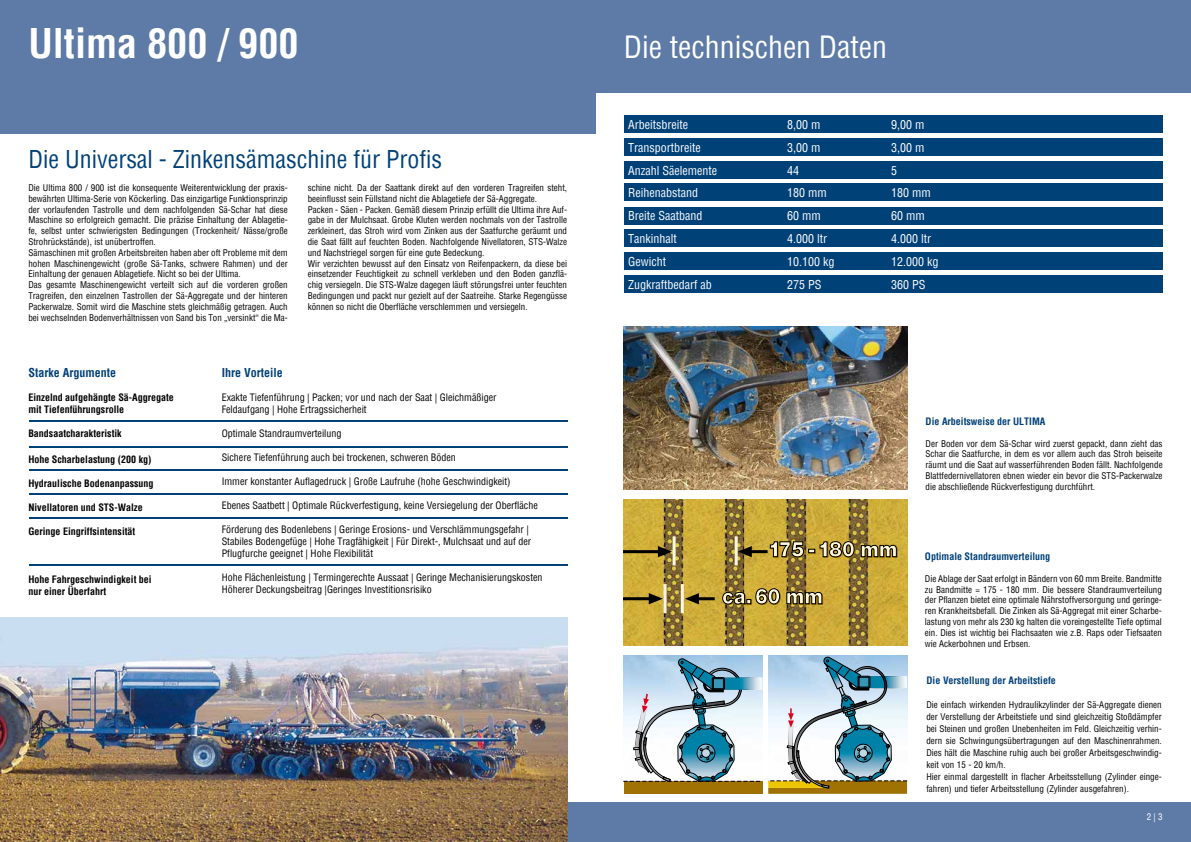
<style>
.page{position:relative;width:1191px;height:842px;background:#fff}
.page>*{position:absolute;margin:0;border:0;box-sizing:border-box;transform-origin:0 0}
.t1{font:700 condensed 40px "Helvetica";color:#fff}
.t2{font:condensed 30px "Helvetica";color:#fff}
.t3{font:condensed 24px "Helvetica";color:#004178}
.t4{font:condensed 12px "Helvetica";color:#fff}
.t5{font:700 condensed 12px "Helvetica";color:#004178}
.t6{font:condensed 10px/12px "Helvetica";color:#000}
.t7{font:700 condensed 10px/12px "Helvetica";color:#000}
.t8{font:700 condensed 10px "Helvetica";color:#004178}
.t9{font:condensed 9px/10.8px "Helvetica";color:#000}
.t10{font:condensed 9px "Helvetica";color:#fff}
</style>
<div class="page">
<div style="left:0;top:802px;width:1191px;height:40px;background:#5d7ba6"></div>
<svg style="left:624px;top:657px;width:283px;height:137px"></svg>
<img style="left:624px;top:499px;width:283px;height:146px">
<hr style="left:624px;top:550px;width:35px;height:3px;background:#000">
<svg style="left:658px;top:546px;width:14px;height:11px"></svg>
<hr style="left:734px;top:536px;width:3px;height:29px;background:#fef7d7">
<hr style="left:672px;top:536px;width:3px;height:29px;background:#fef7d7">
<hr style="left:751px;top:550px;width:16px;height:3px;background:#000">
<svg style="left:738px;top:546px;width:14px;height:11px"></svg>
<hr style="left:698px;top:597px;width:16px;height:3px;background:#000">
<svg style="left:685px;top:593px;width:14px;height:11px"></svg>
<hr style="left:663px;top:584px;width:3px;height:29px;background:#fef7d7">
<hr style="left:681px;top:584px;width:3px;height:29px;background:#fef7d7">
<hr style="left:624px;top:597px;width:25px;height:3px;background:#000">
<svg style="left:649px;top:593px;width:14px;height:11px"></svg>
<svg style="left:722px;top:588px;width:101px;height:17px;background:#998750"></svg>
<svg style="left:770px;top:541px;width:85px;height:17px"></svg>
<svg style="left:861px;top:545px;width:36px;height:13px"></svg>
<img style="left:624px;top:326px;width:283px;height:164px">
<img style="left:0;top:617px;width:567px;height:225px">
<div style="left:0;top:0;width:595px;height:133px;background:#5d7ba6"></div>
<hr style="left:29px;top:421px;width:539px;height:1px;background:#004178">
<hr style="left:29px;top:446px;width:539px;height:2px;background:#004178">
<hr style="left:29px;top:470px;width:539px;height:1px;background:#004178">
<hr style="left:29px;top:493px;width:539px;height:2px;background:#004178">
<hr style="left:29px;top:517px;width:539px;height:1px;background:#004178">
<hr style="left:29px;top:564px;width:539px;height:2px;background:#004178">
<div style="left:595px;top:0;width:596px;height:93px;background:#5d7ba6"></div>
<div style="left:624px;top:116px;width:538px;height:17px;background:#004178"></div>
<div style="left:624px;top:138px;width:538px;height:17px;background:#004178"></div>
<div style="left:624px;top:161px;width:538px;height:17px;background:#004178"></div>
<div style="left:624px;top:184px;width:538px;height:17px;background:#004178"></div>
<div style="left:624px;top:207px;width:538px;height:17px;background:#004178"></div>
<div style="left:624px;top:230px;width:538px;height:17px;background:#004178"></div>
<div style="left:624px;top:252px;width:538px;height:17px;background:#004178"></div>
<div style="left:624px;top:275px;width:538px;height:17px;background:#004178"></div>
<h1 class="t1" style="left:28px;top:17px;width:272px">Ultima 800 / 900</h1>
<h3 class="t3" style="left:28px;top:144px;width:415px">Die Universal - Zinkensämaschine für Profis</h3>
<p class="t9" style="left:28px;top:182px;width:261px">Die Ultima 800 / 900 ist die konsequente Weiterentwicklung der praxis&shy;bewährten Ultima-Serie von Köckerling. Das einzigartige Funktionsprinzip der vorlaufenden Tastrolle und dem nachfolgenden Sä-Schar hat diese Maschine so erfolgreich gemacht. Die präzise Einhaltung der Ablagetie&shy;fe, selbst unter schwierigsten Bedingungen (Trockenheit/ Nässe/große Strohrückstände), ist unübertroffen.<br>Sämaschinen mit großen Arbeitsbreiten haben aber oft Probleme mit dem hohen Maschinengewicht (große Sä-Tanks, schwere Rahmen) und der Einhaltung der genauen Ablagetiefe. Nicht so bei der Ultima.<br>Das gesamte Maschinengewicht verteilt sich auf die vorderen großen Tragreifen, den einzelnen Tastrollen der Sä-Aggregate und der hinteren Packerwalze. Somit wird die Maschine stets gleichmäßig getragen. Auch bei wechselnden Bodenverhältnissen von Sand bis Ton „versinkt“ die Ma-</p>
<p class="t9" style="left:308px;top:182px;width:261px">schine nicht. Da der Saattank direkt auf den vorderen Tragreifen steht, beeinflusst sein Füllstand nicht die Ablagetiefe der Sä-Aggregate.<br>Packen - Säen - Packen. Gemäß diesem Prinzip erfüllt die Ultima ihre Auf&shy;gabe in der Mulchsaat. Grobe Kluten werden nochmals von der Tastrolle zerkleinert, das Stroh wird vom Zinken aus der Saatfurche geräumt und die Saat fällt auf feuchten Boden. Nachfolgende Nivellatoren, STS-Walze und Nachstriegel sorgen für eine gute Bedeckung.<br>Wir verzichten bewusst auf den Einsatz von Reifenpackern, da diese bei einsetzender Feuchtigkeit zu schnell verkleben und den Boden ganzflä&shy;chig versiegeln. Die STS-Walze dagegen läuft störungsfrei unter feuchten Bedingungen und packt nur gezielt auf der Saatreihe. Starke Regengüsse können so nicht die Oberfläche verschlemmen und versiegeln.</p>
<h3 class="t5" style="left:28px;top:364px;width:89px">Starke Argumente</h3>
<p class="t7" style="left:28px;top:391px;width:147px">Einzelnd aufgehängte Sä-Aggregate mit Tiefenführungsrolle</p>
<p class="t7" style="left:28px;top:427px;width:95px">Bandsaatcharakteristik</p>
<p class="t7" style="left:28px;top:453px;width:125px">Hohe Scharbelastung (200 kg)</p>
<p class="t7" style="left:28px;top:477px;width:127px">Hydraulische Bodenanpassung</p>
<p class="t7" style="left:28px;top:501px;width:116px">Nivellatoren und STS-Walze</p>
<p class="t7" style="left:28px;top:525px;width:108px">Geringe Eingriffsintensität</p>
<p class="t7" style="left:28px;top:573px;width:125px">Hohe Fahrgeschwindigkeit bei nur einer Überfahrt</p>
<h3 class="t5" style="left:222px;top:364px;width:63px">Ihre Vorteile</h3>
<p class="t6" style="left:222px;top:391px;width:276px">Exakte Tiefenführung | Packen; vor und nach der Saat | Gleichmäßiger<br>Feldaufgang | Hohe Ertragssicherheit</p>
<p class="t6" style="left:222px;top:427px;width:121px">Optimale Standraumverteilung</p>
<p class="t6" style="left:222px;top:451px;width:236px">Sichere Tiefenführung auch bei trockenen, schweren Böden</p>
<p class="t6" style="left:222px;top:475px;width:290px">Immer konstanter Auflagedruck | Große Laufruhe (hohe Geschwindigkeit)</p>
<p class="t6" style="left:222px;top:499px;width:317px">Ebenes Saatbett | Optimale Rückverfestigung, keine Versiegelung der Oberfläche</p>
<p class="t6" style="left:222px;top:523px;width:311px">Förderung des Bodenlebens | Geringe Erosions- und Verschlämmungsgefahr |<br>Stabiles Bodengefüge | Hohe Tragfähigkeit | Für Direkt-, Mulchsaat und auf der<br>Pflugfurche geeignet | Hohe Flexibilität</p>
<p class="t6" style="left:222px;top:571px;width:322px">Hohe Flächenleistung | Termingerechte Aussaat | Geringe Mechanisierungskosten<br>Höherer Deckungsbeitrag |Geringes Investitionsrisiko</p>
<h2 class="t2" style="left:624px;top:28px;width:265px">Die technischen Daten</h2>
<h3 class="t4" style="left:628px;top:117px;width:61px">Arbeitsbreite</h3>
<h3 class="t4" style="left:787px;top:117px;width:35px">8,00 m</h3>
<h3 class="t4" style="left:891px;top:117px;width:35px">9,00 m</h3>
<h3 class="t4" style="left:628px;top:140px;width:74px">Transportbreite</h3>
<h3 class="t4" style="left:787px;top:140px;width:35px">3,00 m</h3>
<h3 class="t4" style="left:891px;top:140px;width:35px">3,00 m</h3>
<h3 class="t4" style="left:628px;top:162px;width:90px">Anzahl Säelemente</h3>
<h3 class="t4" style="left:787px;top:162px;width:13px">44</h3>
<h3 class="t4" style="left:891px;top:162px;width:7px">5</h3>
<h3 class="t4" style="left:628px;top:185px;width:71px">Reihenabstand</h3>
<h3 class="t4" style="left:787px;top:185px;width:41px">180 mm</h3>
<h3 class="t4" style="left:891px;top:185px;width:41px">180 mm</h3>
<h3 class="t4" style="left:628px;top:208px;width:76px">Breite Saatband</h3>
<h3 class="t4" style="left:787px;top:208px;width:35px">60 mm</h3>
<h3 class="t4" style="left:891px;top:208px;width:35px">60 mm</h3>
<h3 class="t4" style="left:628px;top:231px;width:50px">Tankinhalt</h3>
<h3 class="t4" style="left:787px;top:231px;width:41px">4.000 ltr</h3>
<h3 class="t4" style="left:891px;top:231px;width:41px">4.000 ltr</h3>
<h3 class="t4" style="left:628px;top:254px;width:39px">Gewicht</h3>
<h3 class="t4" style="left:787px;top:254px;width:49px">10.100 kg</h3>
<h3 class="t4" style="left:891px;top:254px;width:49px">12.000 kg</h3>
<h3 class="t4" style="left:628px;top:276px;width:85px">Zugkraftbedarf ab</h3>
<h3 class="t4" style="left:787px;top:276px;width:36px">275 PS</h3>
<h3 class="t4" style="left:891px;top:276px;width:36px">360 PS</h3>
<p class="t8" style="left:925px;top:415px;width:121px">Die Arbeitsweise der ULTIMA</p>
<p class="t9" style="left:925px;top:438px;width:238px;text-align:justify">Der Boden vor dem Sä-Schar wird zuerst gepackt, dann zieht das Schar die Saatfurche, in dem es vor allem auch das Stroh beiseite räumt und die Saat auf wasserführenden Boden fällt. Nachfolgende Blattfedernivellatoren ebnen wieder ein bevor die STS-Packerwalze die abschließende Rückverfestigung durchführt.</p>
<p class="t8" style="left:925px;top:550px;width:127px">Optimale Standraumverteilung</p>
<p class="t9" style="left:925px;top:573px;width:238px;text-align:justify">Die Ablage der Saat erfolgt in Bändern von 60 mm Breite. Bandmitte zu Bandmitte = 175 - 180 mm. Die bessere Standraumverteilung der Pflanzen bietet eine optimale Nährstoffversorgung und geringe&shy;ren Krankheitsbefall. Die Zinken als Sä-Aggregat mit einer Scharbe&shy;lastung von mehr als 230 kg halten die voreingestellte Tiefe optimal ein. Dies ist wichtig bei Flachsaaten wie z.B. Raps oder Tiefsaaten wie Ackerbohnen und Erbsen.</p>
<p class="t8" style="left:926px;top:674px;width:131px">Die Verstellung der Arbeitstiefe</p>
<p class="t9" style="left:926px;top:699px;width:237px;line-height:12px">Die einfach wirkenden Hydraulikzylinder der Sä-Aggregate dienen der Verstellung der Arbeitstiefe und sind gleichzeitig Stoßdämpfer bei Steinen und großen Unebenheiten im Feld. Gleichzeitig verhin&shy;dern sie Schwingungsübertragungen auf den Maschinenrahmen.<br>Dies hält die Maschine ruhig auch bei großer Arbeitsgeschwindig&shy;keit von 15 - 20 km/h.<br>Hier einmal dargestellt in flacher Arbeitsstellung (Zylinder einge&shy;fahren) und tiefer Arbeitsstellung (Zylinder ausgefahren).</p>
<p class="t10" style="left:1146px;top:811px;width:17px">2 | 3</p>
</div>
